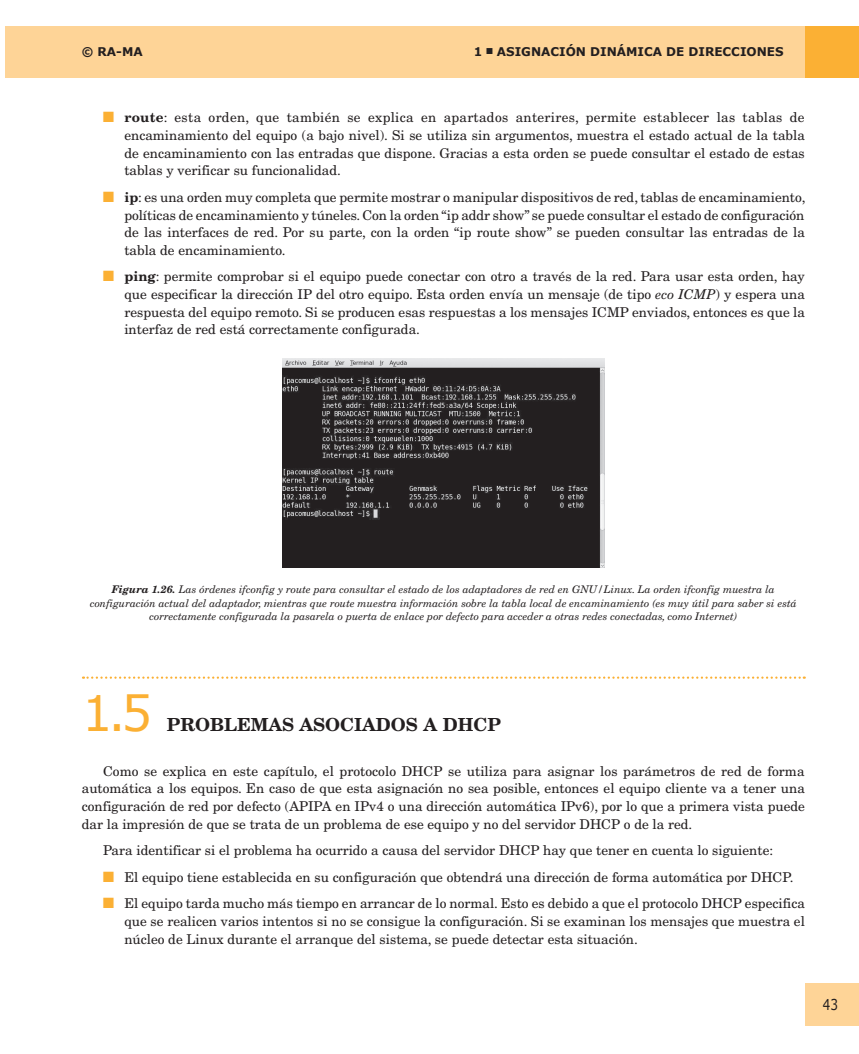
<style>
.page{position:relative;width:859px;height:1054px;background:#fff}
.page>*{position:absolute;margin:0;border:0;box-sizing:border-box;transform-origin:0 0}
.t1{font:48.9px "Verdana";color:#fbb034}
.t2{font:700 18px "New Century Schlbk";color:#231f20}
.t3{font:15px "Verdana";color:#231f20;scale:.8 1}
.t4{font:13.5px/17.7px "New Century Schlbk";color:#231f20;text-align:justify}
.t5{font:700 12px "Verdana";color:#231f20}
.t6{font:italic 10.5px/13.5px "New Century Schlbk";color:#231f20;text-align:center}
.s1{font-family:"Monotype Sorts";font-size:14.25px;color:#fbb034}
.s2{font-weight:700}
.s3{font-style:italic}
</style>
<div class="page">
<div style="left:805px;top:983px;width:54px;height:43px;background:#fed497"></div>
<div style="left:5px;top:27px;width:800px;height:51px;background:#fed497"></div>
<div style="left:805px;top:27px;width:54px;height:51px;background:#fbb034"></div>
<svg style="left:83px;top:676px;width:722px;height:3px"></svg>
<img style="left:282px;top:359px;width:323px;height:209px">
<p class="t5" style="left:82px;top:44px;width:58px">© RA-MA</p>
<p class="t5" style="left:474px;top:44px;width:311px">1 <sup>N</sup> ASIGNACIÓN DINÁM ICA DE DIRECCIO NES</p>
<p class="t4" style="left:124px;top:109px;width:682px;text-indent:-21px"><span class="s1">N</span> <span class="s2">ROUTE</span>: esta orden, que también se explica en apartados anterires, permite establecer las tablas de encaminamiento del equipo (a bajo nivel). Si se utiliza sin argumentos, muestra el estado actual de la tabla de encaminamiento con las entradas que dispone. Gracias a esta orden se puede consultar el estado de estas tablas y verificar su funcionalidad.</p>
<p class="t4" style="left:124px;top:188px;width:682px;text-indent:-21px"><span class="s1">N</span> <span class="s2">IP</span>: es una orden muy completa que permite mostrar o manipular dispositivos de red, tablas de encaminamiento, políticas de encaminamiento y túneles. Con la orden “ip addr show” se puede consultar el estado de configuración de las interfaces de red. Por su parte, con la orden “ip route show” se pueden consultar las entradas de la tabla de encaminamiento.</p>
<p class="t4" style="left:124px;top:268px;width:682px;text-indent:-21px"><span class="s1">N</span> <span class="s2">PING</span>: permite comprobar si el equipo puede conectar con otro a través de la red. Para usar esta orden, hay que especificar la dirección IP del otro equipo. Esta orden envía un mensaje (de tipo <span class="s3">eco ICMP</span>) y espera una respuesta del equipo remoto. Si se producen esas respuestas a los mensajes ICMP enviados, entonces es que la interfaz de red está correctamente configurada.</p>
<p class="t6" style="left:90px;top:582px;width:708px"><span class="s2">Figura 1.26.</span> Las órdenes ifconfig y route para consultar el estado de los adaptadores de red en GNU/Linux. La orden ifconfig muestra la configuración actual del adaptador, mientras que route muestra información sobre la tabla local de encaminamiento (es muy útil para saber si está correctamente configurada la pasarela o puerta de enlace por defecto para acceder a otras redes conectadas, como Internet)</p>
<p class="t1" style="left:82px;top:682px;width:72px">1.5</p>
<p class="t2" style="left:167px;top:713px;width:187px">PROBLEMAS ASOCIAD</p>
<p class="t2" style="left:391px;top:713px;width:112px">OS A DHCP</p>
<p class="t4" style="left:82px;top:762px;width:724px;text-indent:21px">Como se explica en este capítulo, el protocolo DHCP se utiliza para asignar los parámetros de red de forma automática a los equipos. En caso de que esta asignación no sea posible, entonces el equipo cliente va a tener una configuración de red por defecto (APIPA en IPv4 o una dirección automática IPv6), por lo que a primera vista puede dar la impresión de que se trata de un problema de ese equipo y no del servidor DHCP o de la red.</p>
<p class="t4" style="left:103px;top:837px;width:703px;line-height:26.5px;text-align:left">Para identificar si el problema ha ocurrido a causa del servidor DHCP hay que tener en cuenta lo siguiente:<br><span class="s1">N</span> El equipo tiene establecida en su configuración que obtendrá una dirección de forma automática por DHCP.<br><span class="s1">N</span> El equipo tarda mucho más tiempo en arrancar de lo normal. Esto es debido a que el protocolo DHCP especifica</p>
<p class="t4" style="left:124px;top:912px;width:682px">que se realicen varios intentos si no se consigue la configuración. Si se examinan los mensajes que muestra el núcleo de Linux durante el arranque del sistema, se puede detectar esta situación.</p>
<p class="t3" style="left:823px;top:995px;width:21px">43</p>
</div>
